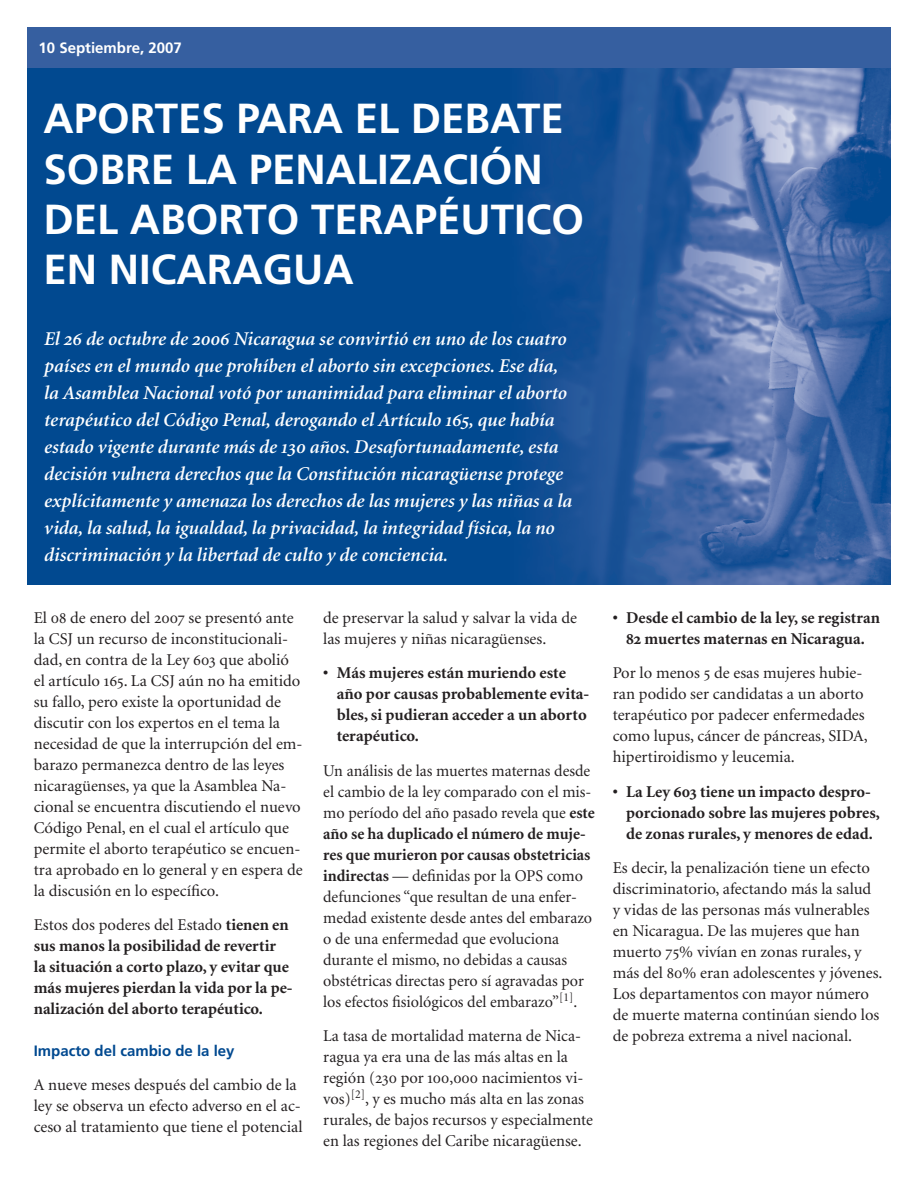
<style>
.page{position:relative;width:918px;height:1188px;background:#fff}
.page>*{position:absolute;margin:0;border:0;box-sizing:border-box;transform-origin:0 0}
.t1{font:700 42px/50.4px "Frutiger";color:#fff}
.t2{font:italic 600 19.5px/27px "Minion";color:#fff}
.t3{font:16.5px/21px "Minion";color:#231f20}
.t4{font:700 16.5px/21px "Minion";color:#231f20}
.t5{font:700 15px "Frutiger";color:#014990}
.t6{font:700 15px "Frutiger";color:#fff}
.s1{font-family:"Minion Exp"}
.s2{font-weight:400}
.s3{font-weight:700}
</style>
<div class="page">
<img style="left:27px;top:68px;width:864px;height:517px">
<div style="left:27px;top:27px;width:864px;height:41px;background:#365fa0"></div>
<p class="t6" style="left:39px;top:39px;width:145px">10 Septiembre, 2007</p>
<h1 class="t1" style="left:44px;top:93px;width:542px">APORTES PARA EL DEBATE<br>SOBRE LA PENALIZACIÓN<br>DEL ABORTO TERAPÉUTICO<br>EN NICARAGUA</h1>
<p class="t2" style="left:44px;top:326px;width:529px">El <span class="s1">26</span> de octubre de <span class="s1">2006</span> Nicaragua se convirtió en uno de los cuatro países en el mundo que prohíben el aborto sin excepciones. Ese día, la Asamblea Nacional votó por unanimidad para eliminar el aborto terapéutico del Código Penal, derogando el Artículo <span class="s1">165</span>, que había estado vigente durante más de <span class="s1">130</span> años. Desafortunadamente, esta decisión vulnera derechos que la Constitución nicaragüense protege explícitamente y amenaza los derechos de las mujeres y las niñas a la vida, la salud, la igualdad, la privacidad, la integridad física, la no discriminación y la libertad de culto y de conciencia.</p>
<p class="t3" style="left:34px;top:608px;width:271px">El <span class="s1">08</span> de enero del <span class="s1">2007</span> se presentó ante la CSJ un recurso de inconstitucionali&shy;dad, en contra de la Ley <span class="s1">603</span> que abolió el artículo <span class="s1">165</span>. La CSJ aún no ha emitido su fallo, pero existe la oportunidad de discutir con los expertos en el tema la necesidad de que la interrupción del em&shy;barazo permanezca dentro de las leyes nicaragüenses, ya que la Asamblea Na&shy;cional se encuentra discutiendo el nuevo Código Penal, en el cual el artículo que permite el aborto terapéutico se encuen&shy;tra aprobado en lo general y en espera de la discusión en lo específico.</p>
<p class="t4" style="left:34px;top:915px;width:260px"><span class="s2">Estos dos poderes del Estado</span> tienen en sus manos la posibilidad de revertir<br>la situación a corto plazo, y evitar que más mujeres pierdan la vida por la pe&shy;nalización del aborto terapéutico.</p>
<p class="t5" style="left:34px;top:1042px;width:202px">Impacto del cambio de la ley</p>
<p class="t3" style="left:34px;top:1075px;width:270px">A nueve meses después del cambio de la ley se observa un efecto adverso en el ac&shy;ceso al tratamiento que tiene el potencial</p>
<p class="t3" style="left:323px;top:608px;width:255px">de preservar la salud y salvar la vida de las mujeres y niñas nicaragüenses.</p>
<p class="t4" style="left:337px;top:663px;width:254px;text-indent:-14px">• Más mujeres están muriendo este año por causas probablemente evita&shy;bles, si pudieran acceder a un aborto terapéutico.</p>
<p class="t3" style="left:323px;top:761px;width:273px">Un análisis de las muertes maternas desde el cambio de la ley comparado con el mis&shy;mo período del año pasado revela que <span class="s3">este año se ha duplicado el número de muje&shy;res que murieron por causas obstetricias indirectas</span> — definidas por la OPS como defunciones “que resultan de una enfer&shy;medad existente desde antes del embarazo o de una enfermedad que evoluciona durante el mismo, no debidas a causas obstétricas directas pero sí agravadas por los efectos fisiológicos del embarazo”<sup>[1]</sup>.</p>
<p class="t3" style="left:323px;top:1026px;width:271px">La tasa de mortalidad materna de Nica&shy;ragua ya era una de las más altas en la región (<span class="s1">230</span> por <span class="s1">100</span>,<span class="s1">000</span> nacimientos vi&shy;vos)<sup>[2]</sup>, y es mucho más alta en las zonas rurales, de bajos recursos y especialmente en las regiones del Caribe nicaragüense.</p>
<p class="t4" style="left:613px;top:608px;width:269px;text-align:center">• Desde el cambio de la ley, se registran<br><span class="s1">82</span> muertes maternas en Nicaragua.</p>
<p class="t3" style="left:613px;top:663px;width:256px">Por lo menos <span class="s1">5</span> de esas mujeres hubie&shy;ran podido ser candidatas a un aborto terapéutico por padecer enfermedades como lupus, cáncer de páncreas, SIDA, hipertiroidismo y leucemia.</p>
<p class="t4" style="left:626px;top:782px;width:255px;text-indent:-14px">• La Ley <span class="s1">603</span> tiene un impacto despro&shy;porcionado sobre las mujeres pobres, de zonas rurales, y menores de edad.</p>
<p class="t3" style="left:613px;top:858px;width:271px">Es decir, la penalización tiene un efecto discriminatorio, afectando más la salud y vidas de las personas más vulnerables en Nicaragua. De las mujeres que han muerto <span class="s1">75</span>% vivían en zonas rurales, y más del <span class="s1">80</span>% eran adolescentes y jóvenes.<br>Los departamentos con mayor número de muerte materna continúan siendo los de pobreza extrema a nivel nacional.</p>
</div>
